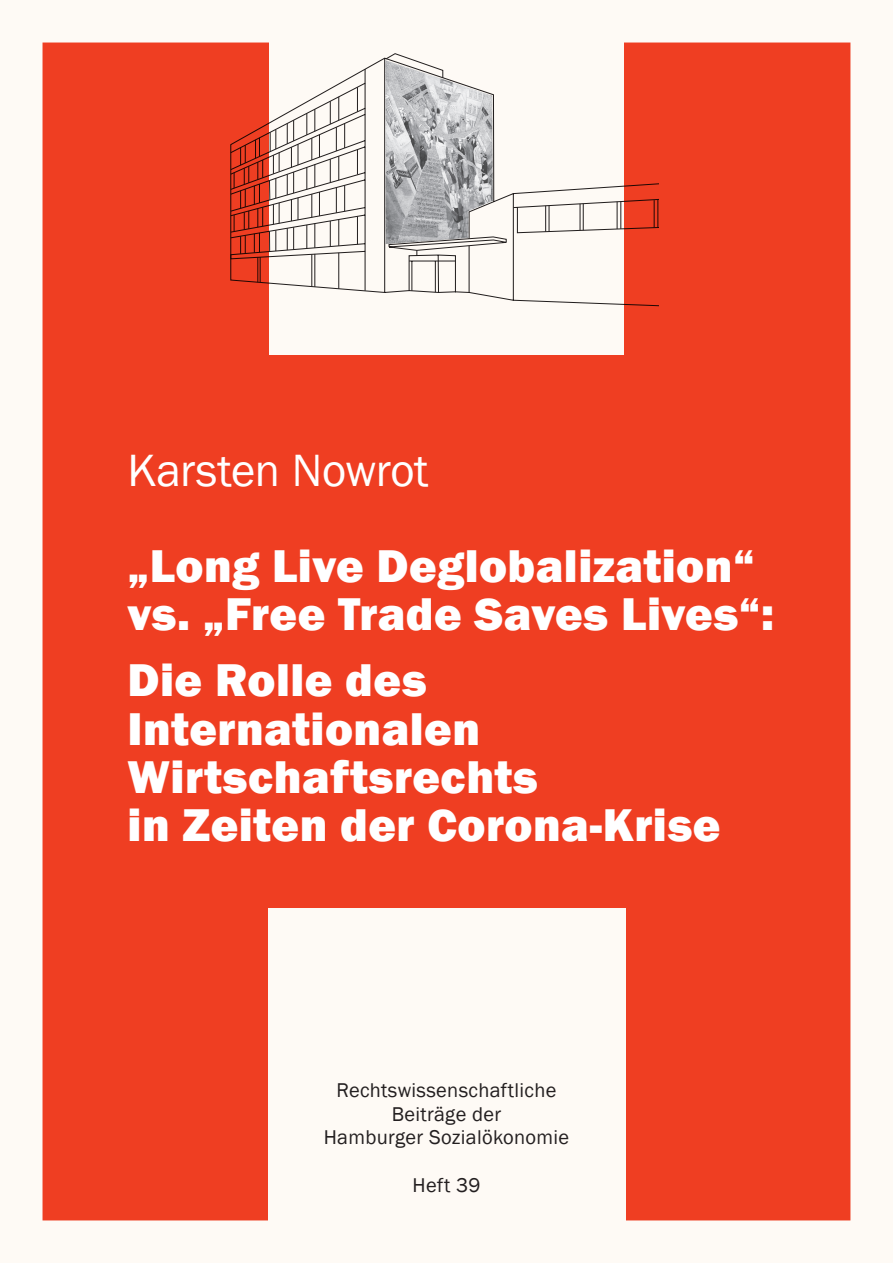
<style>
.page{position:relative;width:893px;height:1263px;background:#fefaf5}
.page>*{position:absolute;margin:0;border:0;box-sizing:border-box;transform-origin:0 0}
.t1{font:800 47.25px/48px "Franklin Gothic";letter-spacing:.01em;color:#fff}
.t2{font:46.5px "Franklin Gothic";letter-spacing:-.01em;color:#fff}
.t3{font:20.55px/23.7px "Franklin Gothic";letter-spacing:.015em;color:#231f20;text-align:center}
</style>
<div class="page">
<div style="left:55px;top:55px;width:782px;height:1152px;background:#ef3e22"></div>
<div style="left:43px;top:43px;width:807px;height:1177px;border:26px solid #ef3e22"></div>
<div style="left:269px;top:0;width:355px;height:355px;background:#fefaf5"></div>
<div style="left:268px;top:908px;width:357px;height:355px;background:#fefaf5"></div>
<svg style="left:388px;top:53px;width:18px;height:4px"></svg>
<svg style="left:230px;top:57px;width:428px;height:250px"></svg>
<svg style="left:230px;top:68px;width:428px;height:224px"></svg>
<svg style="left:545px;top:206px;width:5px;height:26px"></svg>
<svg style="left:580px;top:204px;width:4px;height:26px"></svg>
<svg style="left:617px;top:201px;width:5px;height:28px"></svg>
<svg style="left:654px;top:200px;width:5px;height:27px"></svg>
<svg style="left:233px;top:86px;width:274px;height:203px"></svg>
<hr style="left:315px;top:254px;width:1px;height:33px;background:#231f20">
<hr style="left:312px;top:254px;width:1px;height:33px;background:#231f20">
<svg style="left:258px;top:257px;width:3px;height:25px"></svg>
<img style="left:385px;top:60px;width:108px;height:184px">
<p class="t2" style="left:128px;top:452px;width:302px">Karsten Nowrot</p>
<p class="t1" style="left:128px;top:545px;width:648px">„Long Live Deglobalization“ vs. „Free Trade Saves Lives“:</p>
<p class="t1" style="left:128px;top:659px;width:594px">Die Rolle des<br>Internationalen<br>Wirtschaftsrechts<br>in Zeiten der Corona-Krise</p>
<p class="t3" style="left:324px;top:1079px;width:247px">Rechtswissenschaftliche<br>Beiträge der<br>Hamburger Sozialökonomie</p>
<p class="t3" style="left:413px;top:1174px;width:69px">Heft 39</p>
</div>
